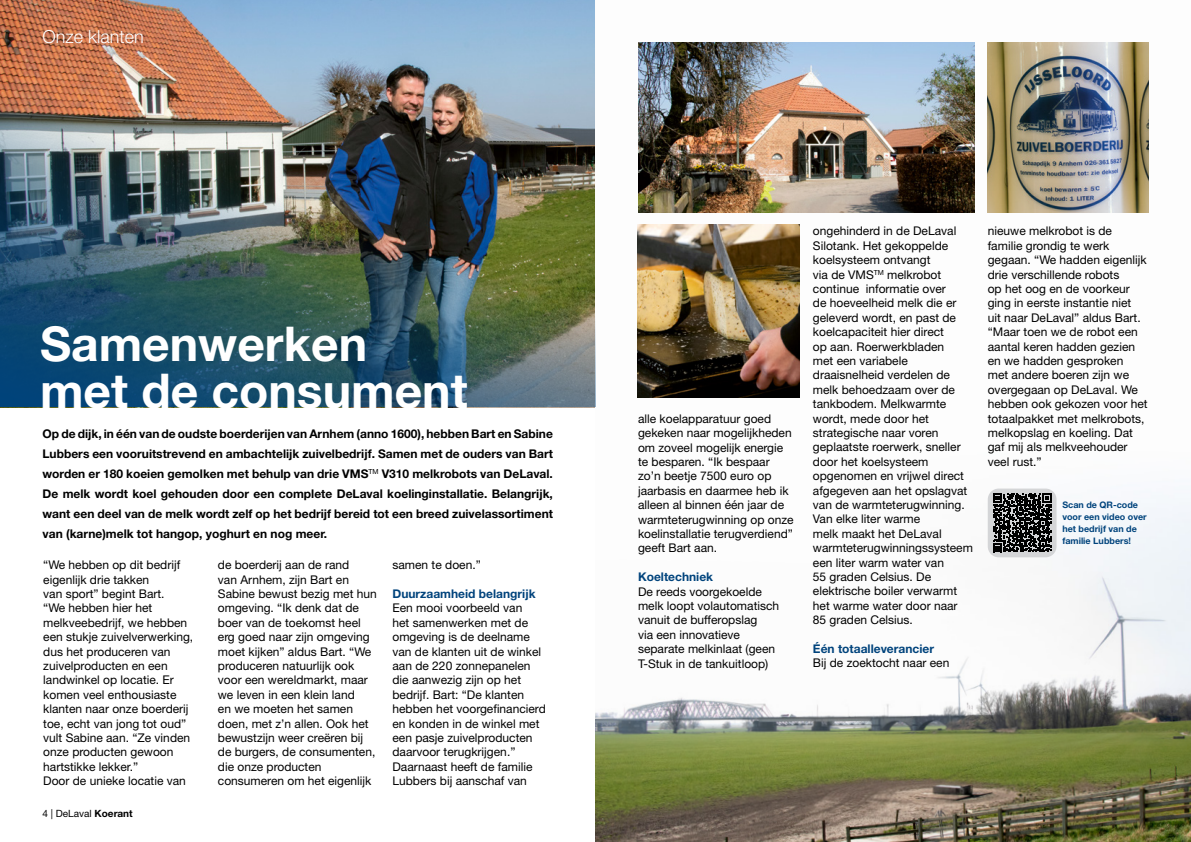
<style>
.page{position:relative;width:1191px;height:842px;background:#fff}
.page>*{position:absolute;margin:0;border:0;box-sizing:border-box;transform-origin:0 0}
.t1{font:700 48px/47px "Helvetica Neue LT Std";color:#fff}
.t2{font:300 18px "Helvetica Neue LT Std";color:#fff}
.t3{font:12px/14.4px "Helvetica Neue LT Std";color:#000}
.t4{font:700 12px/20px "Helvetica Neue LT Std";color:#000;text-align:justify}
.t5{font:700 12px "Helvetica Neue LT Std";color:#00437c}
.t6{font:10px "Helvetica Neue LT Std";color:#000}
.Copy{font:700 9px/12px "Helvetica Neue LT Std";color:#00437c}
.s1{font-weight:700}
</style>
<div class="page">
<img style="left:595px;top:42px;width:596px;height:800px">
<img style="left:0;top:0;width:595px;height:407px">
<img style="left:987px;top:43px;width:161px;height:170px">
<img style="left:638px;top:43px;width:336px;height:170px">
<img style="left:637px;top:225px;width:162px;height:173px">
<div style="left:987px;top:489px;width:69px;height:68px;background:#d4d5d7;border-radius:11px"></div>
<svg style="left:993px;top:494px;width:58px;height:58px"></svg>
<p class="t2" style="left:43px;top:25px;width:103px">Onze klanten</p>
<p class="t1" style="left:40px;top:319px;width:429px">Samenwerken<br>met de consument</p>
<p class="t4" style="left:43px;top:423px;width:512px">Op de dijk, in één van de oudste boerderijen van Arnhem (anno 1600), hebben Bart en Sabine Lubbers een vooruitstrevend en ambachtelijk zuivelbedrijf. Samen met de ouders van Bart worden er 180 koeien gemolken met behulp van drie VMS<sup>TM</sup> V310 melkrobots van DeLaval.<br>De melk wordt koel gehouden door een complete DeLaval koelinginstallatie. Belangrijk, want een deel van de melk wordt zelf op het bedrijf bereid tot een breed zuivelassortiment van (karne)melk tot hangop, yoghurt en nog meer.</p>
<p class="t3" style="left:43px;top:557px;width:151px">“We hebben op dit bedrijf eigenlijk drie takken<br>van sport” begint Bart.<br>“We hebben hier het melkveebedrijf, we hebben een stukje zuivelverwerking, dus het produceren van zuivelproducten en een landwinkel op locatie. Er komen veel enthousiaste klanten naar onze boerderij toe, echt van jong tot oud” vult Sabine aan. “Ze vinden onze producten gewoon hartstikke lekker.”</p>
<p class="t3" style="left:43px;top:773px;width:144px">Door de unieke locatie van</p>
<p class="t6" style="left:43px;top:808px;width:92px">4 | DeLaval <span class="s1">Koerant</span></p>
<p class="t3" style="left:218px;top:557px;width:160px">de boerderij aan de rand<br>van Arnhem, zijn Bart en<br>Sabine bewust bezig met hun omgeving. “Ik denk dat de boer van de toekomst heel erg goed naar zijn omgeving moet kijken” aldus Bart. “We produceren natuurlijk ook voor een wereldmarkt, maar we leven in een klein land<br>en we moeten het samen doen, met z’n allen. Ook het bewustzijn weer creëren bij de burgers, de consumenten, die onze producten consumeren om het eigenlijk</p>
<p class="t3" style="left:392px;top:557px;width:90px">samen te doen.”</p>
<p class="t5" style="left:392px;top:586px;width:145px">Duurzaamheid belangrijk</p>
<p class="t3" style="left:392px;top:601px;width:155px">Een mooi voorbeeld van<br>het samenwerken met de omgeving is de deelname van de klanten uit de winkel aan de 220 zonnepanelen die aanwezig zijn op het bedrijf. Bart: “De klanten hebben het voorgefinancierd en konden in de winkel met een pasje zuivelproducten daarvoor terugkrijgen.”<br>Daarnaast heeft de familie<br>Lubbers bij aanschaf van</p>
<p class="t3" style="left:638px;top:411px;width:157px">alle koelapparatuur goed gekeken naar mogelijkheden om zoveel mogelijk energie te besparen. “Ik bespaar zo’n beetje 7500 euro op jaarbasis en daarmee heb ik alleen al binnen één jaar de warmteterugwinning op onze koelinstallatie terugverdiend” geeft Bart aan.</p>
<p class="t5" style="left:638px;top:569px;width:77px">Koeltechniek</p>
<p class="t3" style="left:638px;top:584px;width:143px">De reeds voorgekoelde melk loopt volautomatisch vanuit de bufferopslag<br>via een innovatieve separate melkinlaat (geen<br>T-Stuk in de tankuitloop)</p>
<p class="t3" style="left:813px;top:224px;width:162px">ongehinderd in de DeLaval<br>Silotank. Het gekoppelde koelsysteem ontvangt<br>via de VMS<sup>TM</sup> melkrobot continue informatie over<br>de hoeveelheid melk die er geleverd wordt, en past de koelcapaciteit hier direct<br>op aan. Roerwerkbladen<br>met een variabele draaisnelheid verdelen de melk behoedzaam over de tankbodem. Melkwarmte wordt, mede door het strategische naar voren geplaatste roerwerk, sneller door het koelsysteem opgenomen en vrijwel direct afgegeven aan het opslagvat van de warmteterugwinning.<br>Van elke liter warme<br>melk maakt het DeLaval warmteterugwinningssysteem een liter warm water van<br>55 graden Celsius. De elektrische boiler verwarmt het warme water door naar<br>85 graden Celsius.</p>
<p class="t5" style="left:813px;top:641px;width:123px">Één totaalleverancier</p>
<p class="t3" style="left:813px;top:656px;width:138px">Bij de zoektocht naar een</p>
<p class="t3" style="left:987px;top:224px;width:161px">nieuwe melkrobot is de familie grondig te werk gegaan. “We hadden eigenlijk drie verschillende robots<br>op het oog en de voorkeur ging in eerste instantie niet<br>uit naar DeLaval” aldus Bart. “Maar toen we de robot een aantal keren hadden gezien en we hadden gesproken<br>met andere boeren zijn we overgegaan op DeLaval. We hebben ook gekozen voor het totaalpakket met melkrobots, melkopslag en koeling. Dat gaf mij als melkveehouder veel rust.”</p>
<p class="Copy" style="left:1062px;top:499px;width:86px">Scan de QR-code voor een video over het bedrijf van de familie Lubbers!</p>
</div>
